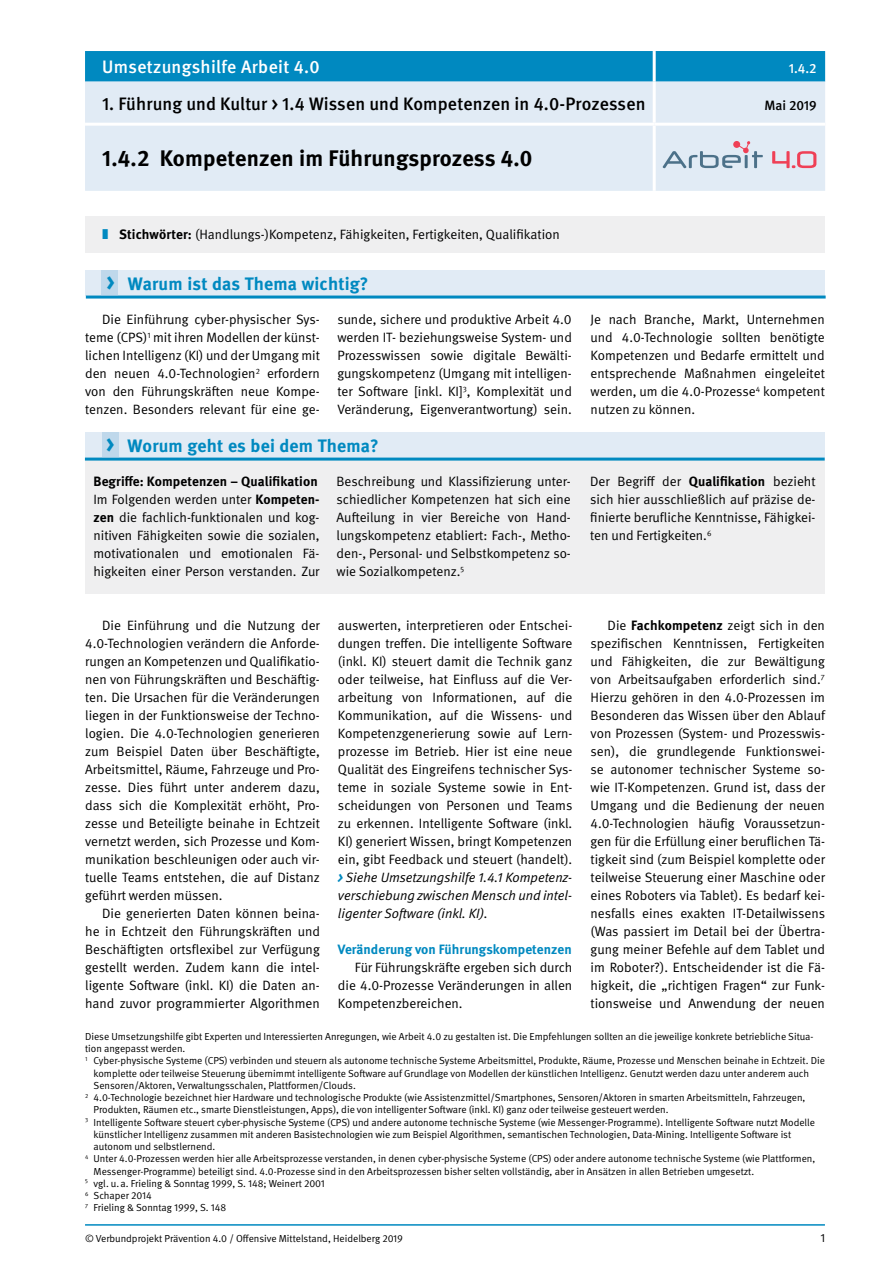
<style>
.page{position:relative;width:893px;height:1263px;background:#fff}
.page>*{position:absolute;margin:0;border:0;box-sizing:border-box;transform-origin:0 0}
.H3_Sub_Titel_15pt{font:700 22.5px "DGUV Meta";letter-spacing:.005em;color:#000}
.H3_Tarbe_1__SubTitel{font:500 18px "DGUV Meta";letter-spacing:.005em;color:#000}
.t1{font:700 18px "DGUV Meta";letter-spacing:.01em;color:#0089c0}
.H3_Tarbe{font:500 18px "DGUV Meta";letter-spacing:.02em;color:#fff}
.P_Fließtext__Einzug{font:13.5px/18px "DGUV Meta";color:#000;text-align:justify}
.P_Fließtext__ohne_Ei{font:13.5px/18px "DGUV Meta";color:#000;text-align:justify}
.P_Fließtext__ohne_Ei-2{font:700 13.5px "DGUV Meta";letter-spacing:.01em;color:#000}
.P_Fließtext__ohne_Ei-3{font:700 13.5px "DGUV Meta";letter-spacing:.005em;color:#0089c0}
.H3_2_Stand{font:500 13.5px "DGUV Meta";color:#000}
.H3_1_Stand{font:500 13.5px "DGUV Meta";color:#fff}
.t2{font:12px "DGUV Meta";color:#000}
._02_Quellen_2_Zeiche{font:10.2px/12.3px "DGUV Meta";color:#000}
._02_Quellen{font:10.2px/12.3px "DGUV Meta";color:#000}
.s1{font-weight:700}
.s2{font-size:28.5px}
.s3{font-weight:700;font-style:italic;color:#0089c0}
.s4{font-style:italic}
</style>
<div class="page">
<hr style="left:85px;top:1224px;width:740px;height:2px;background:#0089c0">
<div style="left:85px;top:216px;width:740px;height:36px;background:#efeff0"></div>
<div style="left:85px;top:51px;width:740px;height:31px;background:#0089c0"></div>
<div style="left:85px;top:82px;width:740px;height:109px;background:#e1ebf5"></div>
<hr style="left:85px;top:123px;width:569px;height:3px;background:#fff">
<hr style="left:654px;top:123px;width:171px;height:3px;background:#fff">
<hr style="left:653px;top:51px;width:3px;height:31px;background:#fff">
<hr style="left:653px;top:82px;width:3px;height:41px;background:#fff">
<hr style="left:653px;top:126px;width:3px;height:65px;background:#fff">
<svg style="left:772px;top:151px;width:44px;height:17px"></svg>
<svg style="left:663px;top:141px;width:100px;height:27px;background:#c2cdda"></svg>
<div style="left:85px;top:270px;width:740px;height:26px;background:#e1ebf5"></div>
<hr style="left:86px;top:296px;width:740px;height:3px;background:#0089c0">
<div style="left:102px;top:270px;width:16px;height:26px;background:#bfd8eb"></div>
<div style="left:85px;top:460px;width:740px;height:134px;background:#efeff0"></div>
<div style="left:85px;top:432px;width:740px;height:26px;background:#e1ebf5"></div>
<hr style="left:85px;top:458px;width:740px;height:3px;background:#0089c0">
<div style="left:102px;top:432px;width:16px;height:26px;background:#bfd8eb"></div>
<h2 class="H3_Tarbe" style="left:102px;top:56px;width:219px">Umsetzungshilfe Arbeit 4.0</h2>
<h2 class="H3_1_Stand" style="left:789px;top:60px;width:29px">1.4.2</h2>
<h2 class="H3_Tarbe_1__SubTitel" style="left:102px;top:93px;width:545px">1. Führung und Kultur &gt; 1.4 Wissen und Kompetenzen in 4.0-Prozessen</h2>
<h2 class="H3_2_Stand" style="left:765px;top:97px;width:54px">Mai 2019</h2>
<h2 class="H3_Sub_Titel_15pt" style="left:102px;top:145px;width:432px">1.4.2 Kompetenzen im Führungsprozess 4.0</h2>
<p class="P_Fließtext__Einzug" style="left:119px;top:226px;width:442px"><span class="s1">Stichwörter:</span> (Handlungs-)Kompetenz, Fähigkeiten, Fertigkeiten, Qualifikation</p>
<p class="t1" style="left:106px;top:273px;width:264px"><span class="s2">›</span> Warum ist das Thema wichtig?</p>
<p class="P_Fließtext__Einzug" style="left:85px;top:311px;width:236px;text-indent:17px">Die Einführung cyber-physischer Sys&shy;teme (CPS)<sup>1</sup> mit ihren Modellen der künst&shy;lichen Intelligenz (KI) und der Umgang mit den neuen 4.0-Technologien<sup>2</sup> erfordern von den Führungskräften neue Kompe&shy;tenzen. Besonders relevant für eine ge-</p>
<p class="P_Fließtext__Einzug" style="left:337px;top:311px;width:236px">sunde, sichere und produktive Arbeit 4.0 werden IT- beziehungsweise System- und Prozesswissen sowie digitale Bewälti&shy;gungskompetenz (Umgang mit intelligen&shy;ter Software [inkl. KI]<sup>3</sup>, Komplexität und Veränderung, Eigenverantwortung) sein.</p>
<p class="P_Fließtext__Einzug" style="left:591px;top:311px;width:236px">Je nach Branche, Markt, Unternehmen und 4.0-Technologie sollten benötigte Kompetenzen und Bedarfe ermittelt und entsprechende Maßnahmen eingeleitet werden, um die 4.0-Prozesse<sup>4</sup> kompetent nutzen zu können.</p>
<p class="t1" style="left:106px;top:435px;width:274px"><span class="s2">›</span> Worum geht es bei dem Thema?</p>
<h2 class="P_Fließtext__ohne_Ei-2" style="left:93px;top:473px;width:226px">Begriffe: Kompetenzen – Qualifikation</h2>
<h2 class="P_Fließtext__ohne_Ei" style="left:93px;top:491px;width:228px">Im Folgenden werden unter <span class="s1">Kompeten&shy;zen</span> die fachlich-funktionalen und kog&shy;nitiven Fähigkeiten sowie die sozialen, motivationalen und emotionalen Fä&shy;higkeiten einer Person verstanden. Zur</h2>
<h2 class="P_Fließtext__ohne_Ei" style="left:337px;top:473px;width:236px">Beschreibung und Klassifizierung unter&shy;schiedlicher Kompetenzen hat sich eine Aufteilung in vier Bereiche von Hand&shy;lungskompetenz etabliert: Fach-, Metho&shy;den-, Personal- und Selbstkompetenz so&shy;wie Sozialkompetenz.<sup>5</sup></h2>
<h2 class="P_Fließtext__ohne_Ei" style="left:590px;top:473px;width:227px">Der Begriff der <span class="s1">Qualifikation</span> bezieht sich hier ausschließlich auf präzise de&shy;finierte berufliche Kenntnisse, Fähigkei&shy;ten und Fertigkeiten.<sup>6</sup></h2>
<p class="P_Fließtext__Einzug" style="left:591px;top:617px;width:236px;text-indent:17px">Die <span class="s1">Fachkompetenz</span> zeigt sich in den spezifischen Kenntnissen, Fertigkeiten und Fähigkeiten, die zur Bewältigung von Arbeitsaufgaben erforderlich sind.<sup>7<br></sup>Hierzu gehören in den 4.0-Prozessen im Besonderen das Wissen über den Ablauf von Prozessen (System- und Prozesswis&shy;sen), die grundlegende Funktionswei&shy;se autonomer technischer Systeme so&shy;wie IT-Kompetenzen. Grund ist, dass der Umgang und die Bedienung der neuen 4.0-Technologien häufig Voraussetzun&shy;gen für die Erfüllung einer beruflichen Tä&shy;tigkeit sind (zum Beispiel komplette oder teilweise Steuerung einer Maschine oder eines Roboters via Tablet). Es bedarf kei&shy;nesfalls eines exakten IT-Detailwissens (Was passiert im Detail bei der Übertra&shy;gung meiner Befehle auf dem Tablet und im Roboter?). Entscheidender ist die Fä&shy;higkeit, die „richtigen Fragen“ zur Funk&shy;tionsweise und Anwendung der neuen</p>
<h2 class="_02_Quellen" style="left:85px;top:1030px;width:730px">Diese Umsetzungshilfe gibt Experten und Interessierten Anregungen, wie Arbeit 4.0 zu gestalten ist. Die Empfehlungen sollten an die jeweilige konkrete betriebliche Situa&shy;tion angepasst werden.</h2>
<p class="_02_Quellen_2_Zeiche" style="left:94px;top:1055px;width:733px;text-indent:-9px"><sup>1</sup> Cyber-physische Systeme (CPS) verbinden und steuern als autonome technische Systeme Arbeitsmittel, Produkte, Räume, Prozesse und Menschen beinahe in Echtzeit. Die komplette oder teilweise Steuerung übernimmt intelligente Software auf Grundlage von Modellen der künstlichen Intelligenz. Genutzt werden dazu unter anderem auch<br>Sensoren/Aktoren, Verwaltungsschalen, Plattformen/Clouds.</p>
<p class="_02_Quellen_2_Zeiche" style="left:94px;top:1092px;width:713px;text-indent:-9px"><sup>2</sup> 4.0-Technologie bezeichnet hier Hardware und technologische Produkte (wie Assistenzmittel/Smartphones, Sensoren/Aktoren in smarten Arbeitsmitteln, Fahrzeugen,<br>Produkten, Räumen etc., smarte Dienstleistungen, Apps), die von intelligenter Software (inkl. KI) ganz oder teilweise gesteuert werden.</p>
<p class="_02_Quellen_2_Zeiche" style="left:94px;top:1116px;width:723px;text-indent:-9px"><sup>3</sup> Intelligente Software steuert cyber-physische Systeme (CPS) und andere autonome technische Systeme (wie Messenger-Programme). Intelligente Software nutzt Modelle künstlicher Intelligenz zusammen mit anderen Basistechnologien wie zum Beispiel Algorithmen, semantischen Technologien, Data-Mining. Intelligente Software ist autonom und selbstlernend.</p>
<p class="_02_Quellen_2_Zeiche" style="left:94px;top:1153px;width:723px;text-indent:-9px"><sup>4</sup> Unter 4.0-Prozessen werden hier alle Arbeitsprozesse verstanden, in denen cyber-physische Systeme (CPS) oder andere autonome technische Systeme (wie Plattformen,<br>Messenger-Programme) beteiligt sind. 4.0-Prozesse sind in den Arbeitsprozessen bisher selten vollständig, aber in Ansätzen in allen Betrieben umgesetzt.</p>
<p class="_02_Quellen_2_Zeiche" style="left:85px;top:1177px;width:241px"><sup>5</sup> vgl. u.a. Frieling &amp; Sonntag 1999, S. 148; Weinert 2001</p>
<p class="_02_Quellen_2_Zeiche" style="left:85px;top:1190px;width:68px"><sup>6</sup> Schaper 2014</p>
<p class="_02_Quellen_2_Zeiche" style="left:85px;top:1202px;width:143px"><sup>7</sup> Frieling &amp; Sonntag 1999, S. 148</p>
<p class="_02_Quellen_2_Zeiche" style="left:85px;top:1233px;width:319px">© Verbundprojekt Prävention 4.0 / Offensive Mittelstand, Heidelberg 2019</p>
<p class="t2" style="left:820px;top:1231px;width:6px">1</p>
<p class="P_Fließtext__Einzug" style="left:85px;top:617px;width:236px;text-indent:17px">Die Einführung und die Nutzung der 4.0-Technologien verändern die Anforde&shy;rungen an Kompetenzen und Qualifikatio&shy;nen von Führungskräften und Beschäftig&shy;ten. Die Ursachen für die Veränderungen liegen in der Funktionsweise der Techno&shy;logien. Die 4.0-Technologien generieren zum Beispiel Daten über Beschäftigte, Arbeitsmittel, Räume, Fahrzeuge und Pro&shy;zesse. Dies führt unter anderem dazu, dass sich die Komplexität erhöht, Pro&shy;zesse und Beteiligte beinahe in Echtzeit vernetzt werden, sich Prozesse und Kom&shy;munikation beschleunigen oder auch vir&shy;tuelle Teams entstehen, die auf Distanz geführt werden müssen.</p>
<p class="P_Fließtext__Einzug" style="left:85px;top:905px;width:236px;text-indent:17px">Die generierten Daten können beina&shy;he in Echtzeit den Führungskräften und Beschäftigten ortsflexibel zur Verfügung gestellt werden. Zudem kann die intel&shy;ligente Software (inkl. KI) die Daten an&shy;hand zuvor programmierter Algorithmen</p>
<p class="P_Fließtext__Einzug" style="left:338px;top:617px;width:236px">auswerten, interpretieren oder Entschei&shy;dungen treffen. Die intelligente Software (inkl. KI) steuert damit die Technik ganz oder teilweise, hat Einfluss auf die Ver&shy;arbeitung von Informationen, auf die Kommunikation, auf die Wissens- und Kompetenzgenerierung sowie auf Lern&shy;prozesse im Betrieb. Hier ist eine neue Qualität des Eingreifens technischer Sys&shy;teme in soziale Systeme sowie in Ent&shy;scheidungen von Personen und Teams zu erkennen. Intelligente Software (inkl.<br>KI) generiert Wissen, bringt Kompetenzen ein, gibt Feedback und steuert (handelt). <span class="s3">&gt;</span> <span class="s4">Siehe Umsetzungshilfe 1.4.1 Kompetenz&shy;verschiebung zwischen Mensch und intel&shy;ligenter Software (inkl. KI).</span></p>
<h2 class="P_Fließtext__ohne_Ei-3" style="left:338px;top:941px;width:235px">Veränderung von Führungskompetenzen</h2>
<p class="P_Fließtext__Einzug" style="left:338px;top:959px;width:236px;text-indent:17px">Für Führungskräfte ergeben sich durch die 4.0-Prozesse Veränderungen in allen Kompetenzbereichen.</p>
</div>
